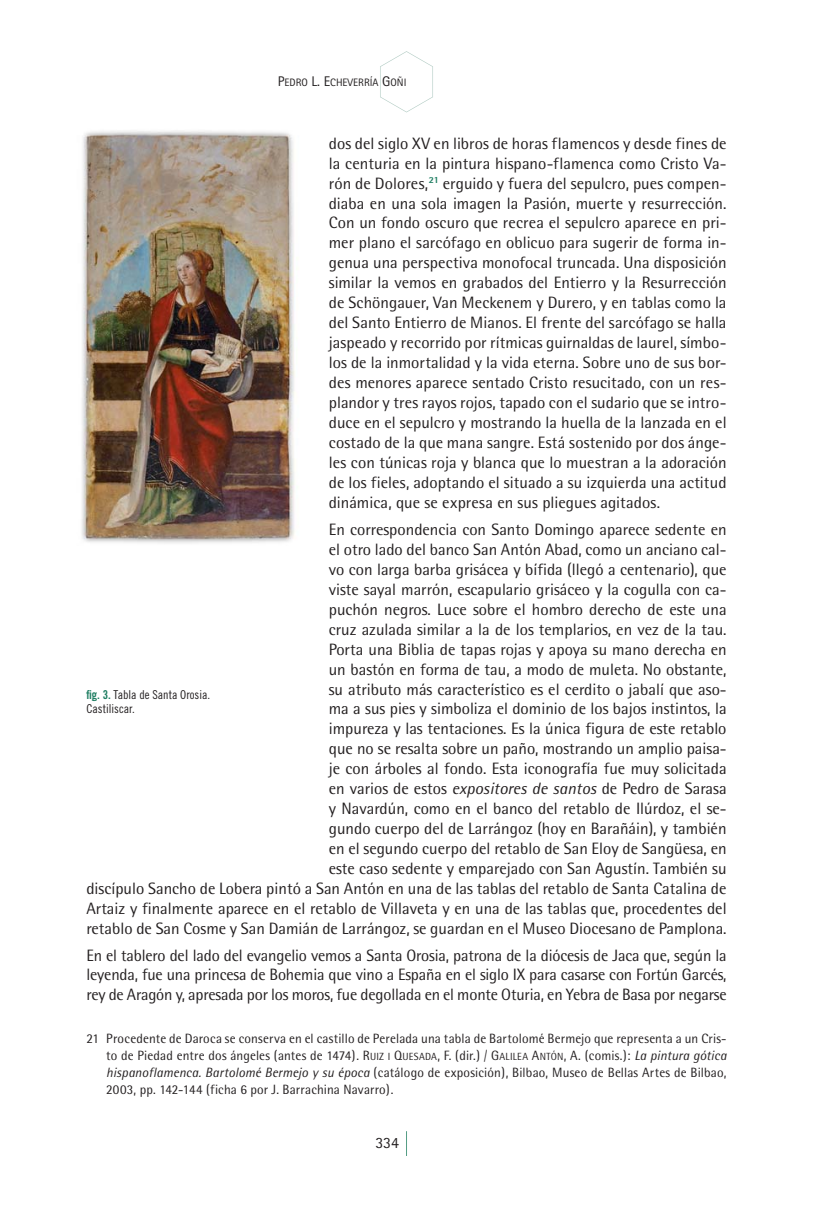
<style>
.page{position:relative;width:818px;height:1230px;background:#fff}
.page>*{position:absolute;margin:0;border:0;box-sizing:border-box;transform-origin:0 0}
.t1{font:16.45px/19.9px "Rotis Semi Sans";color:#231f20;text-align:justify}
.t2{font:15.75px "Rotis Sans Serif";color:#231f20}
.t3{font:13.47px/17px "Rotis Semi Sans";letter-spacing:.01em;color:#231f20;text-align:justify}
.t4{font:12.25px/14px "Trade Gothic Cond Eighteen";color:#231f20}
.t5{font:10.85px "Rotis Sans Serif";color:#231f20}
.s1{font-size:14px}
.s2{font-style:italic}
.s3{font-style:inherit}
.s4{font-size:10.33px}
.s5{font-weight:300}
.s6{font-family:"Trade Gothic Bold Cond Twenty";color:#1f7e62}
</style>
<div class="page">
<svg style="left:380px;top:51px;width:53px;height:61px"></svg>
<svg style="left:406px;top:1131px;width:1px;height:24px"></svg>
<img style="left:81px;top:130px;width:214px;height:413px">
<p class="t5" style="left:278px;top:79px;width:130px"><span class="s1">P</span>EDRO <span class="s1">L. E</span>CHEVERRÍA <span class="s1">G</span>OÑI</p>
<p class="t1" style="left:329px;top:135px;width:399px">dos del siglo XV en libros de horas flamencos y desde fines de la centuria en la pintura hispano-flamenca como Cristo Va&shy;rón de Dolores,<sup>21</sup> erguido y fuera del sepulcro, pues compen&shy;diaba en una sola imagen la Pasión, muerte y resurrección.<br>Con un fondo oscuro que recrea el sepulcro aparece en pri&shy;mer plano el sarcófago en oblicuo para sugerir de forma in&shy;genua una perspectiva monofocal truncada. Una disposición similar la vemos en grabados del Entierro y la Resurrección de Schöngauer, Van Meckenem y Durero, y en tablas como la del Santo Entierro de Mianos. El frente del sarcófago se halla jaspeado y recorrido por rítmicas guirnaldas de laurel, símbo&shy;los de la inmortalidad y la vida eterna. Sobre uno de sus bor&shy;des menores aparece sentado Cristo resucitado, con un res&shy;plandor y tres rayos rojos, tapado con el sudario que se intro&shy;duce en el sepulcro y mostrando la huella de la lanzada en el costado de la que mana sangre. Está sostenido por dos ánge&shy;les con túnicas roja y blanca que lo muestran a la adoración de los fieles, adoptando el situado a su izquierda una actitud dinámica, que se expresa en sus pliegues agitados.</p>
<p class="t1" style="left:86px;top:521px;width:641px;text-align:right">En correspondencia con Santo Domingo aparece sedente en<br>el otro lado del banco San Antón Abad, como un anciano cal-<br>vo con larga barba grisácea y bífida (llegó a centenario), que<br>viste sayal marrón, escapulario grisáceo y la cogulla con ca-<br>puchón negros. Luce sobre el hombro derecho de este una<br>cruz azulada similar a la de los templarios, en vez de la tau.<br>Porta una Biblia de tapas rojas y apoya su mano derecha en<br>un bastón en forma de tau, a modo de muleta. No obstante,<br>su atributo más característico es el cerdito o jabalí que aso-<br>ma a sus pies y simboliza el dominio de los bajos instintos, la<br>impureza y las tentaciones. Es la única figura de este retablo<br>que no se resalta sobre un paño, mostrando un amplio paisa-<br>je con árboles al fondo. Esta iconografía fue muy solicitada<br>en varios de estos <span class="s2">expositores de santos</span> de Pedro de Sarasa<br>y Navardún, como en el banco del retablo de Ilúrdoz, el se-<br>gundo cuerpo del de Larrángoz (hoy en Barañáin), y también<br>en el segundo cuerpo del retablo de San Eloy de Sangüesa, en<br>este caso sedente y emparejado con San Agustín. También su<br>discípulo Sancho de Lobera pintó a San Antón en una de las tablas del retablo de Santa Catalina de Artaiz y finalmente aparece en el retablo de Villaveta y en una de las tablas que, procedentes del retablo de San Cosme y San Damián de Larrángoz, se guardan en el Museo Diocesano de Pamplona.</p>
<p class="t1" style="left:86px;top:946px;width:641px">En el tablero del lado del evangelio vemos a Santa Orosia, patrona de la diócesis de Jaca que, según la leyenda, fue una princesa de Bohemia que vino a España en el siglo IX para casarse con Fortún Garcés, rey de Aragón y, apresada por los moros, fue degollada en el monte Oturia, en Yebra de Basa por negarse</p>
<p class="t3" style="left:106px;top:1031px;width:622px;text-indent:-20px">21 Procedente de Daroca se conserva en el castillo de Perelada una tabla de Bartolomé Bermejo que representa a un Cris&shy;to de Piedad entre dos ángeles (antes de 1474). <span class="s3">R</span><span class="s4">UIZ I</span> <span class="s3">Q</span><span class="s4">UESADA</span><span class="s3">, F</span>. (dir.) <span class="s5">/</span> <span class="s3">G</span><span class="s4">ALILEA</span> <span class="s3">A</span><span class="s4">NTÓN</span><span class="s3">, A</span>. (comis.): <span class="s2">La pintura gótica hispanoflamenca. Bartolomé Bermejo y su época</span> (catálogo de exposición), Bilbao, Museo de Bellas Artes de Bilbao, 2003, pp. 142-144 (ficha 6 por J. Barrachina Navarro).</p>
<p class="t4" style="left:86px;top:689px;width:125px"><span class="s6">fig. 3.</span> Tabla de Santa Orosia.<br>Castiliscar.</p>
<p class="t2" style="left:375px;top:1137px;width:25px">334</p>
</div>
